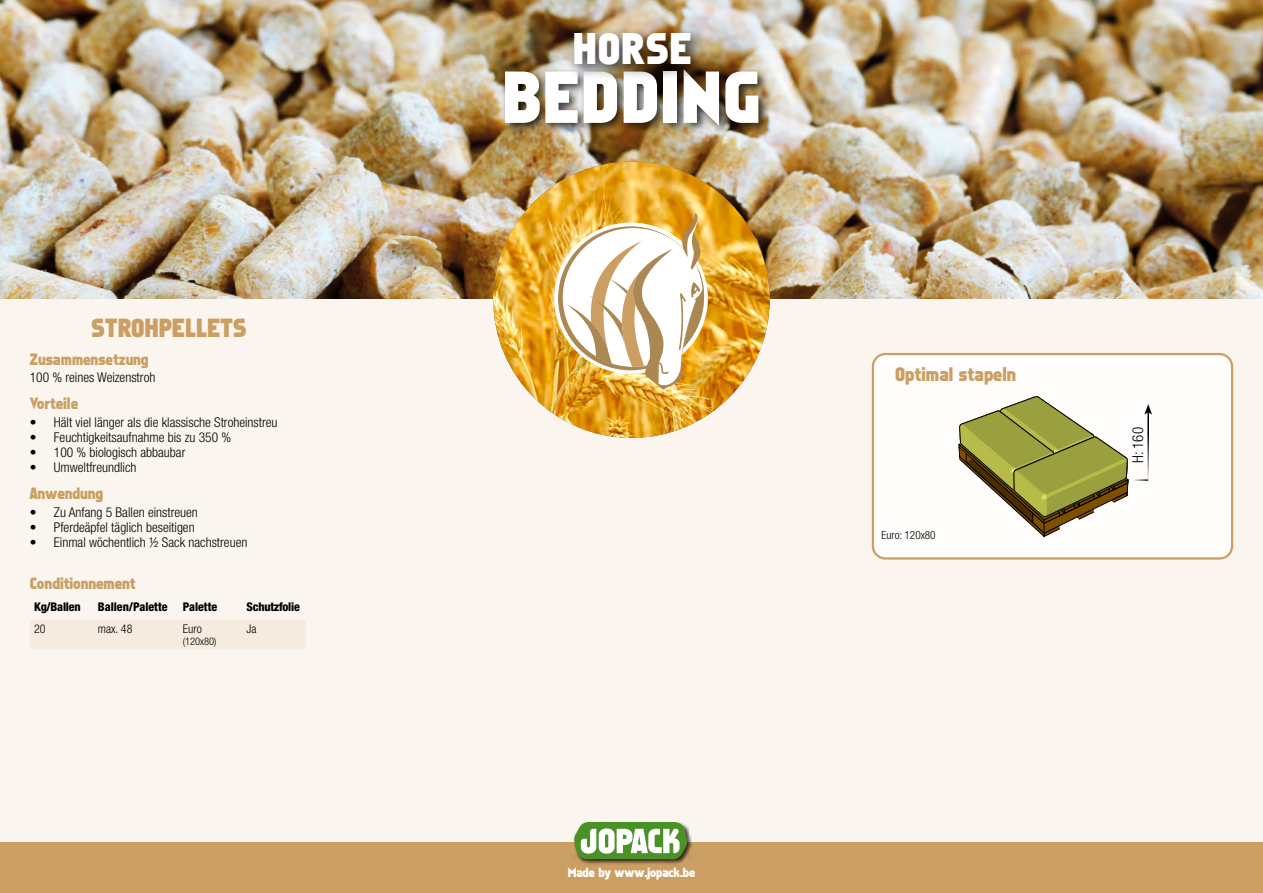
<style>
.page{position:relative;width:1263px;height:893px;background:#faf5ef}
.page>*{position:absolute;margin:0;border:0;box-sizing:border-box;transform-origin:0 0}
.t1{font:67.5px "FZ BASIC5";letter-spacing:.02em;color:#fff}
.t2{font:40.5px "FZ BASIC5";letter-spacing:.02em;color:#fff}
.t3{font:24px "FZ BASIC5";color:#cb9f63}
.t4{font:18px "FZ BASIC5";color:#cb9f63}
.t5{font:15px "FZ BASIC5";color:#cb9f63}
.t6{font:300 condensed 15px "Helvetica Neue LT Std";color:#000}
.t7{font:300 condensed 13.5px "Helvetica Neue LT Std";color:#000}
.t8{font:12.15px "FZ BASIC5";letter-spacing:-.01em;color:#fff}
.t9{font:800 condensed 12px "Helvetica Neue LT Std";color:#000}
.t10{font:800 condensed 12px "Helvetica Neue LT Std";letter-spacing:-.02em;color:#000}
.t11{font:300 condensed 12px "Helvetica Neue LT Std";color:#000}
.t12{font:300 condensed 11.25px "Helvetica Neue LT Std";color:#000}
.t13{font:300 condensed 10.5px "Helvetica Neue LT Std";color:#000}
</style>
<div class="page">
<img style="left:0;top:0;width:1263px;height:299px">
<img style="left:493px;top:162px;width:277px;height:276px;border-radius:138px">
<svg style="left:556px;top:213px;width:151px;height:177px"></svg>
<div style="left:0;top:842px;width:1263px;height:51px;background:#cb9f63"></div>
<div style="left:573px;top:821px;width:120px;height:44px;background:#000;opacity:.75"></div>
<svg style="left:574px;top:822px;width:113px;height:37px"></svg>
<div style="left:501px;top:66px;width:269px;height:71px;background:#000;opacity:.75"></div>
<div style="left:566px;top:25px;width:141px;height:56px;background:#000;opacity:.75"></div>
<div style="left:873px;top:354px;width:359px;height:204px;background:#fff;border-radius:13px"></div>
<div style="left:872px;top:353px;width:361px;height:207px;border:2px solid #cb9f63;border-radius:13px"></div>
<svg style="left:958px;top:396px;width:194px;height:141px"></svg>
<div style="left:30px;top:620px;width:276px;height:29px;background:#f5ebdf"></div>
<h3 class="t3" style="left:92px;top:315px;width:156px">STROHPELLETS</h3>
<p class="t5" style="left:30px;top:351px;width:120px">Zusammensetzung</p>
<p class="t7" style="left:30px;top:369px;width:127px">100 % reines Weizenstroh</p>
<p class="t5" style="left:30px;top:395px;width:50px">Vorteile</p>
<p class="t7" style="left:30px;top:414px;width:249px">• Hält viel länger als die klassische Stroheinstreu</p>
<p class="t7" style="left:30px;top:429px;width:203px">• Feuchtigkeitsaufnahme bis zu 350 %</p>
<p class="t7" style="left:30px;top:444px;width:157px">• 100 % biologisch abbaubar</p>
<p class="t7" style="left:30px;top:459px;width:108px">• Umweltfreundlich</p>
<p class="t5" style="left:30px;top:485px;width:75px">Anwendung</p>
<p class="t7" style="left:30px;top:504px;width:170px">• Zu Anfang 5 Ballen einstreuen</p>
<p class="t7" style="left:30px;top:519px;width:166px">• Pferdeäpfel täglich beseitigen</p>
<p class="t7" style="left:30px;top:534px;width:219px">• Einmal wöchentlich ½ Sack nachstreuen</p>
<p class="t5" style="left:30px;top:575px;width:107px">Conditionnement</p>
<p class="t10" style="left:34px;top:599px;width:48px">Kg/Ballen</p>
<p class="t9" style="left:98px;top:599px;width:71px">Ballen/Palette</p>
<p class="t9" style="left:183px;top:599px;width:36px">Palette</p>
<p class="t10" style="left:247px;top:599px;width:55px">Schutzfolie</p>
<p class="t11" style="left:34px;top:621px;width:13px">20</p>
<p class="t11" style="left:98px;top:621px;width:36px">max. 48</p>
<p class="t11" style="left:183px;top:621px;width:21px">Euro</p>
<p class="t13" style="left:183px;top:635px;width:35px">(120x80)</p>
<p class="t11" style="left:247px;top:621px;width:11px">Ja</p>
<h2 class="t2" style="left:573px;top:26px;width:120px">HORSE</h2>
<h1 class="t1" style="left:502px;top:59px;width:260px">BEDDING</h1>
<h3 class="t4" style="left:895px;top:364px;width:123px">Optimal stapeln</h3>
<p class="t12" style="left:882px;top:529px;width:56px">Euro: 120x80</p>
<p class="t6" style="left:1129px;top:463px;width:38px;rotate:-90deg">H: 160</p>
<p class="t8" style="left:568px;top:866px;width:129px">Made by www.jopack.be</p>
</div>
